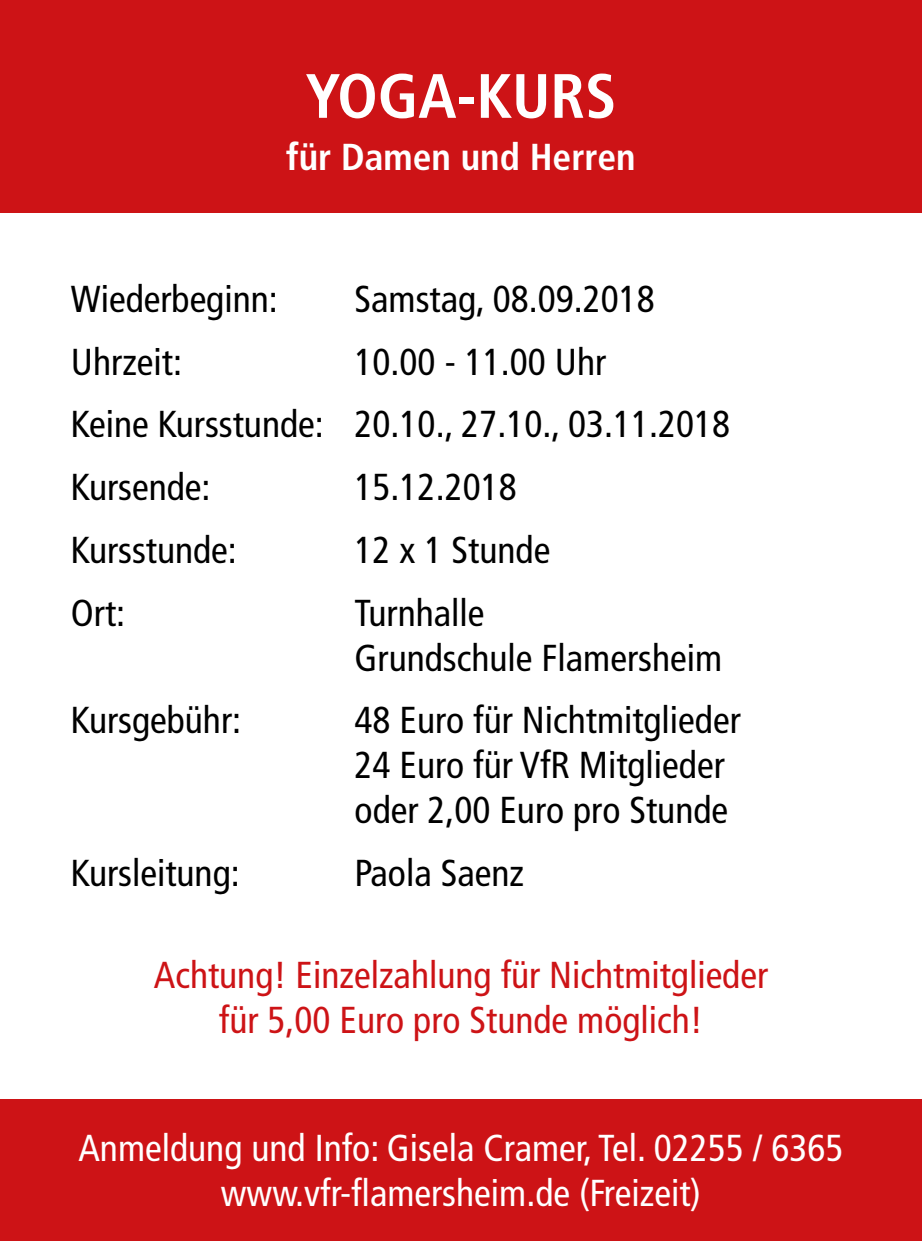
<style>
.page{position:relative;width:922px;height:1241px;background:#fff}
.page>*{position:absolute;margin:0;border:0;box-sizing:border-box;transform-origin:0 0}
.t1{font:700 condensed 62.5px "Frutiger";color:#fff}
.t2{font:condensed 37.5px/45px "Frutiger";color:#000}
.t3{font:condensed 37.5px/45px "Frutiger";color:#fff;text-align:center}
.t4{font:condensed 37.5px/45px "Frutiger";color:#cd1316;text-align:center}
.t5{font:700 condensed 37.5px "Frutiger";color:#fff}
</style>
<div class="page">
<div style="left:0;top:1098px;width:921px;height:142px;background:#cd1316"></div>
<div style="left:0;top:0;width:921px;height:213px;background:#cd1316"></div>
<h1 class="t1" style="left:305px;top:59px;width:312px">YOGA-KURS</h1>
<p class="t5" style="left:286px;top:135px;width:351px">für Damen und Herren</p>
<p class="t2" style="left:71px;top:276px;width:208px">Wiederbeginn:</p>
<p class="t2" style="left:354px;top:276px;width:302px">Samstag, 08.09.2018</p>
<p class="t2" style="left:71px;top:339px;width:113px">Uhrzeit:</p>
<p class="t2" style="left:71px;top:330px;width:660px;line-height:62.8px;text-indent:283px">10.00 - 11.00 Uhr<br>Keine Kursstunde: 20.10., 27.10., 03.11.2018<br>Kursende:</p>
<p class="t2" style="left:354px;top:464px;width:163px">15.12.2018</p>
<p class="t2" style="left:71px;top:527px;width:167px">Kursstunde:</p>
<p class="t2" style="left:354px;top:527px;width:197px">12 x 1 Stunde</p>
<p class="t2" style="left:71px;top:590px;width:56px">Ort:</p>
<p class="t2" style="left:354px;top:590px;width:369px">Turnhalle<br>Grundschule Flamersheim</p>
<p class="t2" style="left:71px;top:698px;width:172px">Kursgebühr:</p>
<p class="t2" style="left:354px;top:698px;width:387px">48 Euro für Nichtmitglieder<br>24 Euro für VfR Mitglieder oder 2,00 Euro pro Stunde</p>
<p class="t2" style="left:71px;top:850px;width:170px">Kursleitung:</p>
<p class="t2" style="left:354px;top:850px;width:171px">Paola Saenz</p>
<p class="t4" style="left:154px;top:952px;width:615px">Achtung! Einzelzahlung für Nichtmitglieder für 5,00 Euro pro Stunde möglich!</p>
<p class="t3" style="left:78px;top:1124px;width:766px">Anmeldung und Info: Gisela Cramer, Tel. 02255 / 6365 www.vfr-flamersheim.de (Freizeit)</p>
</div>
